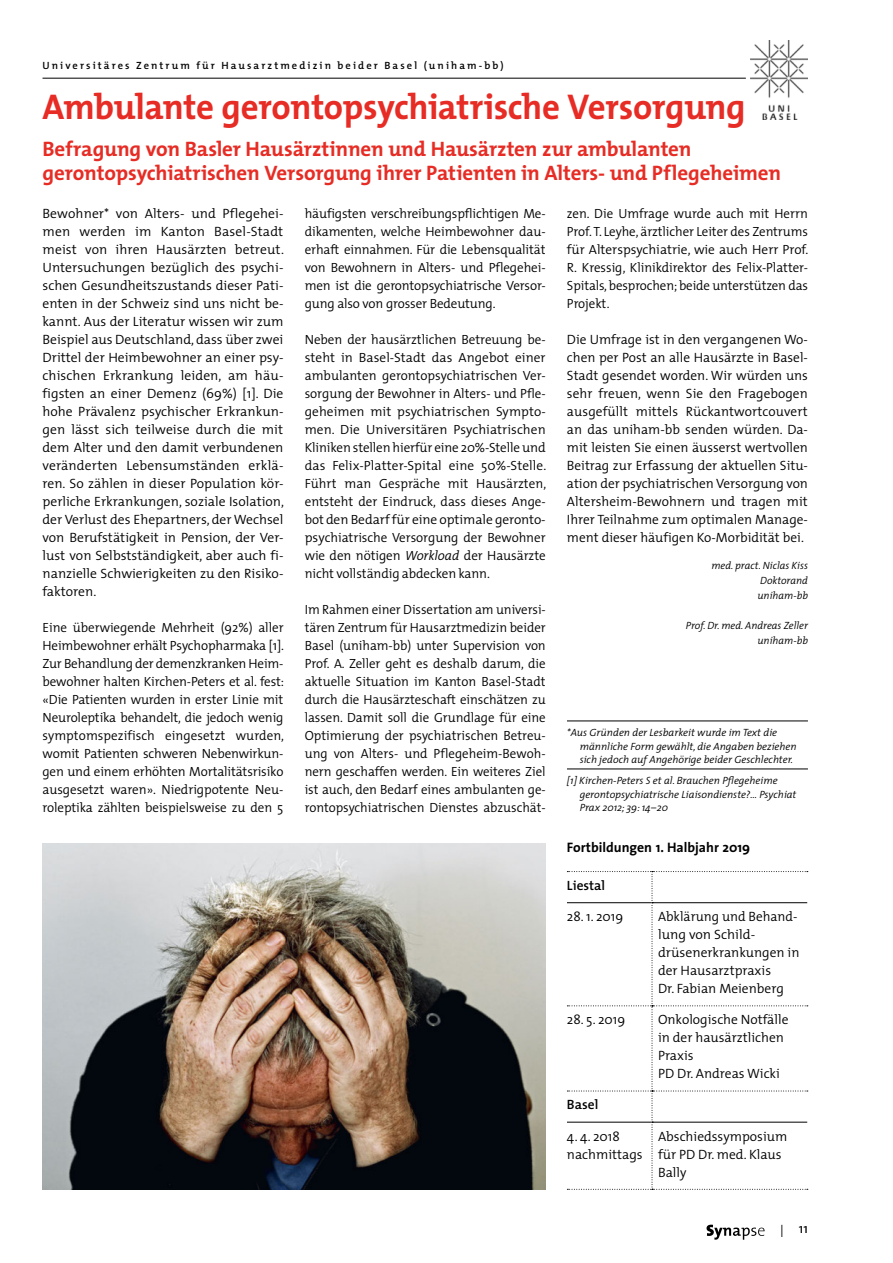
<style>
.page{position:relative;width:893px;height:1263px;background:#fff}
.page>*{position:absolute;margin:0;border:0;box-sizing:border-box;transform-origin:0 0}
.t1{font:700 36px "The Mix";letter-spacing:-.01em;color:#e62c24}
.t2{font:700 21px/24px "The Mix";letter-spacing:-.005em;color:#e62c24}
.t3{font:700 13.8px "The Sans";color:#000}
.t4{font:300 13.5px/18px "The Mix";color:#000}
.t5{font:600 13.5px "The Mix";color:#000}
.t6{font:13.5px "The Sans";color:#000}
.t7{font:300 13.35px/18px "The Mix";letter-spacing:-.005em;color:#000;text-align:justify}
.t8{font:italic 300 10.5px/13.5px "The Mix";color:#000}
.t9{font:600 10.5px "The Mix";letter-spacing:.2em;color:#000}
.s1{font-style:italic}
.s2{font-size:18px}
</style>
<div class="page">
<svg style="left:706px;top:1225px;width:58px;height:15px"></svg>
<hr style="left:43px;top:78px;width:703px;height:1px;background:#000">
<hr style="left:567px;top:721px;width:241px;height:1px;background:#000">
<hr style="left:567px;top:769px;width:241px;height:1px;background:#000">
<svg style="left:567px;top:871px;width:241px;height:319px"></svg>
<img style="left:751px;top:41px;width:57px;height:79px">
<img style="left:43px;top:843px;width:503px;height:346px">
<p class="t9" style="left:43px;top:57px;width:463px">Universitäres Zentrum für Hausarztmedizin beider Basel (uniham-bb)</p>
<h1 class="t1" style="left:43px;top:77px;width:704px">Ambulante gerontopsychiatrische Versorgung</h1>
<h2 class="t2" style="left:43px;top:136px;width:740px">Befragung von Basler Hausärztinnen und Hausärzten zur ambulanten gerontopsychiatrischen Versorgung ihrer Patienten in Alters- und Pflegeheimen</h2>
<p class="t4" style="left:43px;top:204px;width:243px;text-align:justify">Bewohner* von Alters- und Pflegehei&shy;men werden im Kanton Basel-Stadt meist von ihren Hausärzten betreut.<br>Untersuchungen bezüglich des psychi&shy;schen Gesundheitszustands dieser Pati&shy;enten in der Schweiz sind uns nicht be&shy;kannt. Aus der Literatur wissen wir zum Beispiel aus Deutschland, dass über zwei Drittel der Heimbewohner an einer psy&shy;chischen Erkrankung leiden, am häu&shy;figsten an einer Demenz (69%) [1]. Die hohe Prävalenz psychischer Erkrankun&shy;gen lässt sich teilweise durch die mit dem Alter und den damit verbundenen veränderten Lebensumständen erklä&shy;ren. So zählen in dieser Population kör&shy;perliche Erkrankungen, soziale Isolation, der Verlust des Ehepartners, der Wechsel von Berufstätigkeit in Pension, der Ver&shy;lust von Selbstständigkeit, aber auch fi&shy;nanzielle Schwierigkeiten zu den Risiko&shy;faktoren.</p>
<p class="t7" style="left:43px;top:618px;width:243px">Eine überwiegende Mehrheit (92%) aller Heimbewohner erhält Psychopharmaka [1].<br>Zur Behandlung der demenzkranken Heim&shy;bewohner halten Kirchen-Peters et al. fest: «Die Patienten wurden in erster Linie mit Neuroleptika behandelt, die jedoch wenig symptomspezifisch eingesetzt wurden, womit Patienten schweren Nebenwirkun&shy;gen und einem erhöhten Mortalitätsrisiko ausgesetzt waren». Niedrigpotente Neu&shy;roleptika zählten beispielsweise zu den 5</p>
<p class="t7" style="left:567px;top:204px;width:243px">zen. Die Umfrage wurde auch mit Herrn Prof. T. Leyhe, ärztlicher Leiter des Zentrums für Alterspsychiatrie, wie auch Herr Prof.<br>R. Kressig, Klinikdirektor des Felix-Platter-Spitals, besprochen; beide unterstützen das Projekt.</p>
<p class="t4" style="left:567px;top:330px;width:243px;text-align:justify">Die Umfrage ist in den vergangenen Wo&shy;chen per Post an alle Hausärzte in Basel-Stadt gesendet worden. Wir würden uns sehr freuen, wenn Sie den Fragebogen ausgefüllt mittels Rückantwortcouvert an das uniham-bb senden würden. Da&shy;mit leisten Sie einen äusserst wertvollen Beitrag zur Erfassung der aktuellen Situ&shy;ation der psychiatrischen Versorgung von Altersheim-Bewohnern und tragen mit Ihrer Teilnahme zum optimalen Manage&shy;ment dieser häufigen Ko-Morbidität bei.</p>
<p class="t8" style="left:757px;top:558px;width:52px;line-height:15px;text-align:justify;text-indent:-46px">med. pract. Niclas Kiss Doktorand uniham-bb</p>
<p class="t8" style="left:686px;top:618px;width:124px;line-height:15px;text-align:right">Prof. Dr. med. Andreas Zeller uniham-bb</p>
<p class="t7" style="left:305px;top:204px;width:242px">häufigsten verschreibungspflichtigen Me&shy;dikamenten, welche Heimbewohner dau&shy;erhaft einnahmen. Für die Lebensqualität von Bewohnern in Alters- und Pflegehei&shy;men ist die gerontopsychiatrische Versor&shy;gung also von grosser Bedeutung.</p>
<p class="t7" style="left:305px;top:330px;width:243px;text-align:left">Neben der hausärztlichen Betreuung be&shy;steht in Basel-Stadt das Angebot einer ambulanten gerontopsychiatrischen Ver&shy;sorgung der Bewohner in Alters- und Pfle&shy;geheimen mit psychiatrischen Sympto&shy;men. Die Universitären Psychiatrischen Kliniken stellen hierfür eine 20%-Stelle und das Felix-Platter-Spital eine 50%-Stelle.<br>Führt man Gespräche mit Hausärzten, entsteht der Eindruck, dass dieses Ange&shy;bot den Bedarf für eine optimale geronto&shy;psychiatrische Versorgung der Bewohner wie den nötigen <span class="s1">Workload</span> der Hausärzte nicht vollständig abdecken kann.</p>
<p class="t7" style="left:305px;top:600px;width:243px">Im Rahmen einer Dissertation am universi&shy;tären Zentrum für Hausarztmedizin beider Basel (uniham-bb) unter Supervision von Prof. A. Zeller geht es deshalb darum, die aktuelle Situation im Kanton Basel-Stadt durch die Hausärzteschaft einschätzen zu lassen. Damit soll die Grundlage für eine Optimierung der psychiatrischen Betreu&shy;ung von Alters- und Pflegeheim-Bewoh&shy;nern geschaffen werden. Ein weiteres Ziel ist auch, den Bedarf eines ambulanten ge&shy;rontopsychiatrischen Dienstes abzuschät-</p>
<p class="t8" style="left:580px;top:725px;width:219px;text-indent:-13px">*Aus Gründen der Lesbarkeit wurde im Text die männliche Form gewählt, die Angaben beziehen sich jedoch auf Angehörige beider Geschlechter.</p>
<p class="t8" style="left:580px;top:773px;width:218px;text-indent:-13px">[1] Kirchen-Peters S et al. Brauchen Pflegeheime gerontopsychiatrische Liaisondienste?… Psychiat<br>Prax 2012; 39: 14–20</p>
<p class="t3" style="left:567px;top:836px;width:185px">Fortbildungen 1. Halbjahr 2019</p>
<p class="t5" style="left:567px;top:874px;width:40px">Liestal</p>
<p class="t4" style="left:567px;top:907px;width:58px">28. 1. 2019</p>
<p class="t4" style="left:658px;top:907px;width:143px">Abklärung und Behand&shy;lung von Schild&shy;drüsenerkrankungen in der Hausarztpraxis<br>Dr. Fabian Meienberg</p>
<p class="t4" style="left:567px;top:1010px;width:60px">28. 5. 2019</p>
<p class="t4" style="left:658px;top:1010px;width:132px">Onkologische Notfälle in der hausärztlichen<br>Praxis<br>PD Dr. Andreas Wicki</p>
<p class="t5" style="left:567px;top:1093px;width:33px">Basel</p>
<p class="t4" style="left:567px;top:1126px;width:77px">4. 4. 2018 nachmittags</p>
<p class="t4" style="left:658px;top:1126px;width:131px">Abschiedssymposium für PD Dr. med. Klaus<br>Bally</p>
<p class="t6" style="left:781px;top:1217px;width:29px"><span class="s2">I</span> 11</p>
</div>
